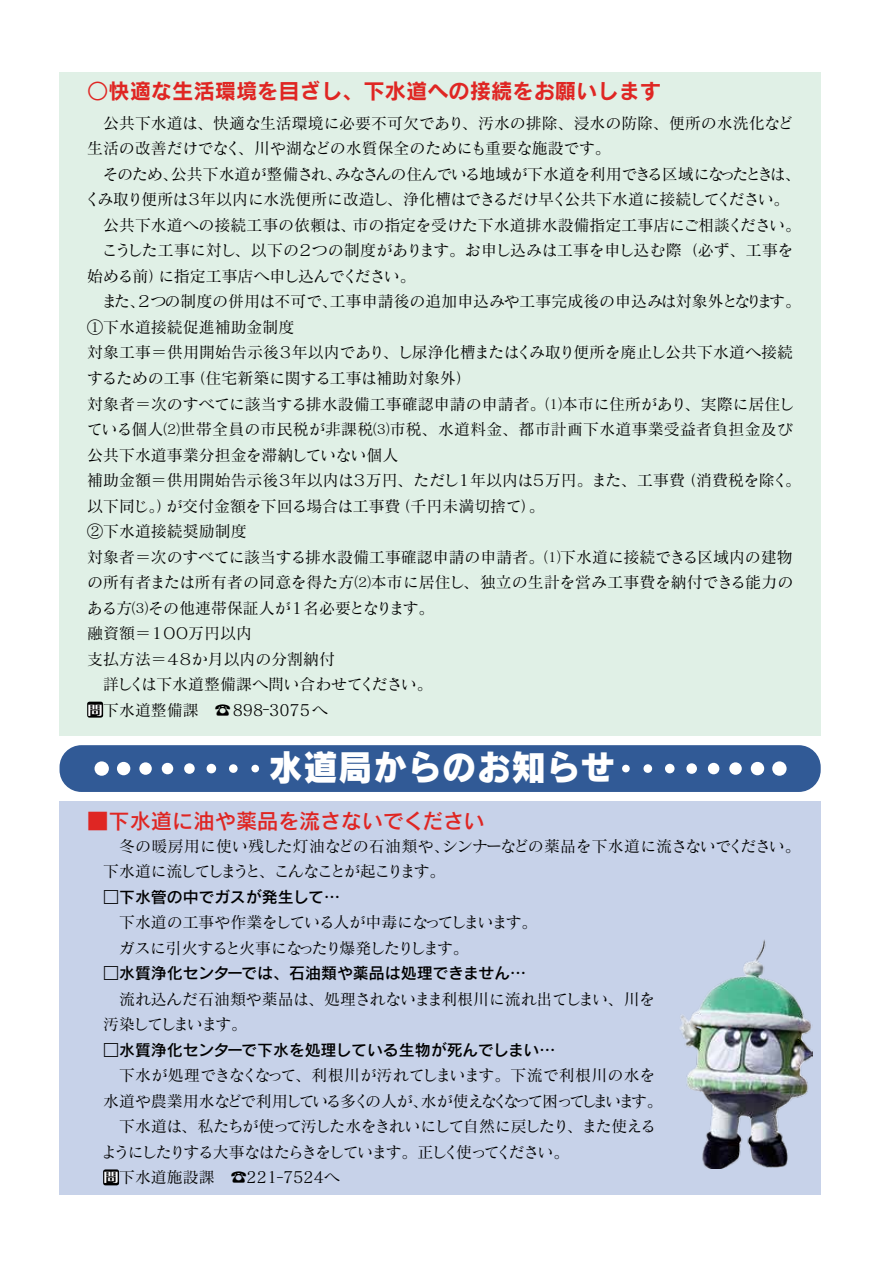
<style>
.page{position:relative;width:893px;height:1263px;background:#fff}
.page>*{position:absolute;margin:0;border:0;box-sizing:border-box;transform-origin:0 0}
.t1{font:36.15px "Rodin Pro EB";color:#fff;scale:.96 1}
.t2{font:21.3px "Rodin Pro B";color:#df2623}
.t3{font:21.3px "Rodin Pro N DB";color:#df2623}
.t4{font:15.9px/25.5px "Matisse Pro N M";color:#000}
.t5{font:15.9px "Rodin Pro DB";color:#000}
.t6{font:15.9px "Matisse Pro N M";letter-spacing:-.03em;color:#000}
.t7{font:15.9px/25.5px "Matisse Pro N M";letter-spacing:-.085em;color:#000}
.t8{font:15.9px/25.5px "Matisse Pro N M";letter-spacing:-.065em;color:#000}
.t9{font:15.9px/25.5px "Matisse Pro N M";letter-spacing:-.035em;color:#000}
.t10{font:15.9px "Matisse Pro N M";letter-spacing:-.09em;color:#000}
.t11{font:15.9px "Matisse Pro N M";letter-spacing:-.12em;color:#000}
.t12{font:15.9px "Matisse Pro N M";letter-spacing:-.07em;color:#000}
.t13{font:15.9px "Matisse Pro N M";letter-spacing:-.06em;color:#000}
.t14{font:15.9px "Matisse Pro N M";letter-spacing:-.02em;color:#000}
.t15{font:15.9px "Matisse Pro N M";letter-spacing:-.075em;color:#000}
.t16{font:11.7px "Matisse Pro N M";color:#000}
.s1{font-family:"Chiaro Std B";font-size:12.9px;color:#fff}
.s2{font-family:"Rodin Pro N M"}
</style>
<div class="page">
<div style="left:60px;top:72px;width:761px;height:664px;background:#e0f0e6"></div>
<div style="left:87px;top:702px;width:16px;height:16px;background:#000;border-radius:2px"></div>
<div style="left:60px;top:801px;width:761px;height:394px;background:#c7d2e9"></div>
<div style="left:103px;top:1169px;width:16px;height:16px;background:#000;border-radius:2px"></div>
<div style="left:60px;top:745px;width:761px;height:47px;background:#315a96;border-radius:22px"></div>
<div style="left:95px;top:761px;width:14px;height:15px;background:#fff;border-radius:50%"></div>
<div style="left:117px;top:762px;width:13px;height:13px;background:#fff;border-radius:50%"></div>
<div style="left:139px;top:762px;width:13px;height:13px;background:#fff;border-radius:50%"></div>
<div style="left:162px;top:763px;width:11px;height:11px;background:#fff;border-radius:50%"></div>
<div style="left:184px;top:763px;width:11px;height:11px;background:#fff;border-radius:50%"></div>
<div style="left:207px;top:764px;width:9px;height:9px;background:#fff;border-radius:50%"></div>
<div style="left:229px;top:764px;width:9px;height:9px;background:#fff;border-radius:50%"></div>
<div style="left:251px;top:765px;width:8px;height:7px;background:#fff;border-radius:50%"></div>
<div style="left:772px;top:761px;width:15px;height:15px;background:#fff;border-radius:50%"></div>
<div style="left:751px;top:762px;width:13px;height:13px;background:#fff;border-radius:50%"></div>
<div style="left:729px;top:762px;width:13px;height:13px;background:#fff;border-radius:50%"></div>
<div style="left:708px;top:763px;width:11px;height:11px;background:#fff;border-radius:50%"></div>
<div style="left:686px;top:763px;width:11px;height:11px;background:#fff;border-radius:50%"></div>
<div style="left:665px;top:764px;width:9px;height:9px;background:#fff;border-radius:50%"></div>
<div style="left:643px;top:764px;width:9px;height:9px;background:#fff;border-radius:50%"></div>
<div style="left:622px;top:765px;width:8px;height:7px;background:#fff;border-radius:50%"></div>
<img style="left:680px;top:940px;width:132px;height:228px">
<h2 class="t2" style="left:87px;top:77px;width:576px">○快適な生活環境を目ざし、下水道への接続をお願いします</h2>
<p class="t4" style="left:238px;top:110px;width:557px;text-indent:-135px">公共下水道は、快適な生活環境に必要不可欠であり、汚水の排除、浸水の防除、便所の水洗化など、川や湖などの水質保全のためにも重要な施設です。</p>
<p class="t4" style="left:87px;top:135px;width:156px">生活の改善だけでなく</p>
<p class="t4" style="left:171px;top:161px;width:173px">公共下水道が整備され、</p>
<p class="t12" style="left:335px;top:164px;width:468px">みなさんの住んでいる地域が下水道を利用できる区域になったときは、</p>
<p class="t4" style="left:103px;top:161px;width:77px">そのため、</p>
<p class="t6" style="left:186px;top:189px;width:605px">３年以内に水洗便所に改造し、浄化槽はできるだけ早く公共下水道に接続してください。</p>
<p class="t15" style="left:84px;top:189px;width:106px">くみ取り便所は</p>
<p class="t4" style="left:103px;top:212px;width:255px">公共下水道への接続工事の依頼は、</p>
<p class="t4" style="left:102px;top:237px;width:693px">こうした工事に対し、以下の２つの制度があります。お申し込みは工事を申し込む際（必ず、工事を</p>
<p class="t6" style="left:158px;top:266px;width:259px">に指定工事店へ申し込んでください。</p>
<p class="t4" style="left:353px;top:212px;width:450px">市の指定を受けた下水道排水設備指定工事店にご相談ください。</p>
<p class="t4" style="left:87px;top:263px;width:79px">始める前）</p>
<p class="t4" style="left:102px;top:288px;width:238px">また２、つの制度の併用は不可で、</p>
<p class="t4" style="left:87px;top:314px;width:209px">①下水道接続促進補助金制度</p>
<p class="t4" style="left:87px;top:339px;width:707px">対象工事＝供用開始告示後３年以内であり、し尿浄化槽またはくみ取り便所を廃止し公共下水道へ接続</p>
<p class="t4" style="left:190px;top:365px;width:284px">（住宅新築に関する工事は補助対象外(</p>
<p class="t4" style="left:330px;top:288px;width:472px">工事申請後の追加申込みや工事完成後の申込みは対象外となります。</p>
<p class="t4" style="left:87px;top:365px;width:110px">するための工事</p>
<p class="t4" style="left:87px;top:390px;width:709px">対象者＝次のすべてに該当する排水設備工事確認申請の申請者。⑴本市に住所があり、実際に居住し</p>
<p class="t4" style="left:87px;top:416px;width:707px">ている個人⑵世帯全員の市民税が非課税⑶市税、水道料金、都市計画下水道事業受益者負担金及び</p>
<p class="t4" style="left:87px;top:441px;width:313px">公共下水道事業分担金を滞納していない個人</p>
<p class="t4" style="left:785px;top:467px;width:17px">。</p>
<p class="t4" style="left:87px;top:467px;width:268px">補助金額＝供用開始告示後３年以内は</p>
<p class="t4" style="left:456px;top:467px;width:79px">１年以内は</p>
<p class="t4" style="left:531px;top:467px;width:156px">５万円。また、工事費</p>
<p class="t4" style="left:680px;top:467px;width:109px">（消費税を除く</p>
<p class="t4" style="left:352px;top:467px;width:109px">３万円、ただし</p>
<p class="t4" style="left:87px;top:492px;width:708px">以下同じ。）<br>②下水道接続奨励制度<br>対象者＝次のすべてに該当する排水設備工事確認申請の申請者。⑴下水道に接続できる区域内の建物の所有者または所有者の同意を得た方⑵本市に居住し、独立の生計を営み工事費を納付できる能力のある方⑶その他連帯保証人が１名必要となります。<br>融資額＝１００万円以内<br>支払方法＝４８か月以内の分割納付<br>　詳しくは下水道整備課へ問い合わせてください。<br><span class="s1">問</span>下水道整備課　<span class="s2">☎</span>898 3075へ</p>
<p class="t4" style="left:166px;top:492px;width:236px">が交付金額を下回る場合は工事費</p>
<p class="t4" style="left:395px;top:492px;width:152px">（千円未満切捨て。(</p>
<p class="t16" style="left:263px;top:702px;width:7px">―</p>
<h1 class="t1" style="left:268px;top:742px;width:363px">水道局からのお知らせ</h1>
<h2 class="t3" style="left:87px;top:807px;width:399px">■下水道に油や薬品を流さないでください</h2>
<p class="t13" style="left:442px;top:836px;width:361px">シンナーなどの薬品を下水道に流さないでください。</p>
<p class="t4" style="left:103px;top:833px;width:348px;text-align:right">冬の暖房用に使い残した灯油などの石油類や、下水道に流してしまうと、こんなことが起こります。</p>
<p class="t5" style="left:103px;top:886px;width:239px">□下水管の中でガスが発生して...</p>
<p class="t8" style="left:119px;top:909px;width:420px">下水道の工事や作業をしている人が中毒になってしまいます。ガスに引火すると火事になったり爆発したりします。</p>
<p class="t5" style="left:103px;top:963px;width:424px">□水質浄化センターでは、石油類や薬品は処理できません...</p>
<p class="t9" style="left:103px;top:986px;width:554px;text-indent:16px">流れ込んだ石油類や薬品は、処理されないまま利根川に流れ出てしまい、川を汚染してしまいます。</p>
<p class="t5" style="left:103px;top:1039px;width:454px">□水質浄化センターで下水を処理している生物が死んでしまい...</p>
<p class="t7" style="left:421px;top:1062px;width:243px;text-indent:-302px">下水が処理できなくなって、利根川が汚れてしまいます。下流で利根川の水を水が使えなくなって困ってしまいます。</p>
<p class="t14" style="left:103px;top:1091px;width:327px">水道や農業用水などで利用している多くの人が、</p>
<p class="t10" style="left:119px;top:1116px;width:539px">下水道は、私たちが使って汚した水をきれいにして自然に戻したり、また使える</p>
<p class="t11" style="left:101px;top:1142px;width:470px">ようにしたりする大事なはたらきをしています。正しく使ってください。</p>
<p class="t4" style="left:103px;top:1164px;width:238px"><span class="s1">問</span>下水道施設課　<span class="s2">☎</span>221 7524へ</p>
<p class="t16" style="left:277px;top:1170px;width:7px">―</p>
</div>
